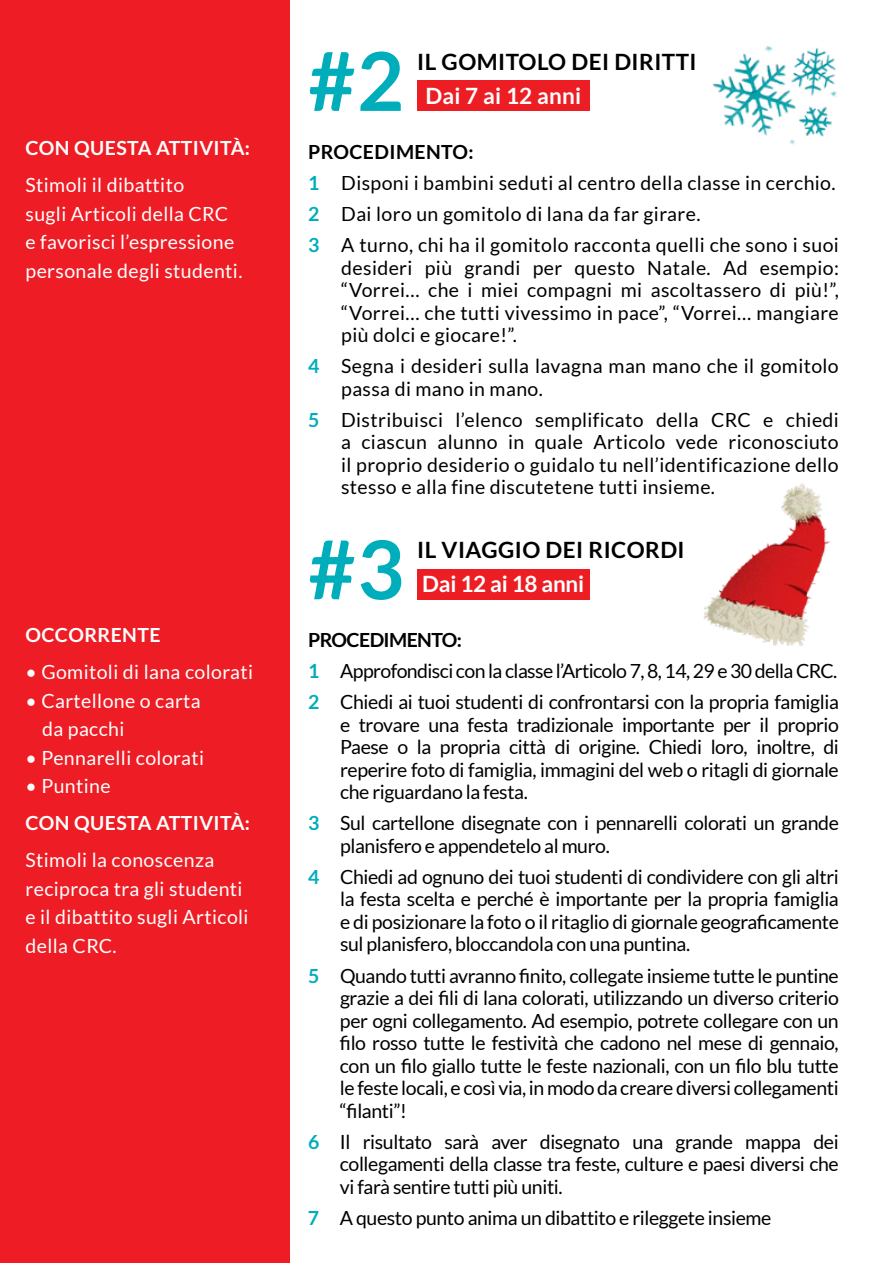
<style>
.page{position:relative;width:893px;height:1263px;background:#fff}
.page>*{position:absolute;margin:0;border:0;box-sizing:border-box;transform-origin:0 0}
.t1{font:700 81.15px "Lato";color:#00adbb}
.t2{font:700 22.5px "Lato";letter-spacing:.02em;color:#000}
.t3{font:700 22.5px "Lato";letter-spacing:-.01em;color:#fff}
.t4{font:700 22.5px "Lato";letter-spacing:.01em;color:#fff}
.t5{font:19.5px/22.5px "Lato";letter-spacing:-.02em;color:#000;text-align:justify}
.t6{font:19.5px/28.5px "Lato";letter-spacing:.02em;color:#fff}
.t7{font:19.5px/31px "Lato";letter-spacing:.02em;color:#000}
.t8{font:700 19.5px "Lato";letter-spacing:.02em;color:#fff}
.s1{font-weight:700}
.s2{font-weight:700;color:#00adbb}
</style>
<div class="page">
<div style="left:0;top:0;width:290px;height:1263px;background:#ee1c24"></div>
<img style="left:703px;top:483px;width:128px;height:163px">
<img style="left:712px;top:46px;width:125px;height:98px">
<div style="left:417px;top:81px;width:172px;height:30px;background:#ed1d24"></div>
<div style="left:417px;top:569px;width:172px;height:31px;background:#ed1d24"></div>
<p class="t8" style="left:26px;top:137px;width:226px">CON QUESTA ATTIVITÀ:</p>
<p class="t6" style="left:26px;top:171px;width:218px">Stimoli il dibattito<br>sugli Articoli della CRC e favorisci l’espressione personale degli studenti.</p>
<p class="t8" style="left:26px;top:624px;width:136px">OCCORRENTE</p>
<p class="t6" style="left:26px;top:658px;width:229px">• Gomitoli di lana colorati</p>
<p class="t6" style="left:42px;top:686px;width:160px;text-indent:-17px">• Cartellone o carta da pacchi</p>
<p class="t6" style="left:26px;top:743px;width:180px">• Pennarelli colorati</p>
<p class="t6" style="left:26px;top:772px;width:87px">• Puntine</p>
<p class="t8" style="left:26px;top:812px;width:226px">CON QUESTA ATTIVITÀ:</p>
<p class="t6" style="left:26px;top:846px;width:225px">Stimoli la conoscenza reciproca tra gli studenti e il dibattito sugli Articoli della CRC.</p>
<h1 class="t1" style="left:308px;top:35px;width:97px">#2</h1>
<p class="t2" style="left:417px;top:49px;width:281px">IL GOMITOLO DEI DIRITTI</p>
<p class="t4" style="left:425px;top:82px;width:157px">Dai 7 ai 12 anni</p>
<p class="t7" style="left:308px;top:136px;width:532px"><span class="s1">PROCEDIMENTO:<br></span><span class="s2">1</span> Disponi i bambini seduti al centro della classe in cerchio.<br><span class="s2">2</span> Dai loro un gomitolo di lana da far girare.<br><span class="s2">3</span> A turno, chi ha il gomitolo racconta quelli che sono i suoi</p>
<p class="t5" style="left:341px;top:256px;width:499px">desideri più grandi per questo Natale. Ad esempio: “Vorrei… che i miei compagni mi ascoltassero di più!”, “Vorrei… che tutti vivessimo in pace”, “Vorrei… mangiare più dolci e giocare!”.</p>
<p class="t7" style="left:341px;top:355px;width:499px;line-height:22.5px;text-indent:-33px"><span class="s2">4</span> Segna i desideri sulla lavagna man mano che il gomitolo passa di mano in mano.</p>
<p class="t5" style="left:341px;top:408px;width:499px;text-indent:-33px"><span class="s2">5</span> Distribuisci l’elenco semplificato della CRC e chiedi a ciascun alunno in quale Articolo vede riconosciuto il proprio desiderio o guidalo tu nell’identificazione dello stesso e alla fine discutetene tutti insieme.</p>
<h1 class="t1" style="left:308px;top:523px;width:97px">#3</h1>
<p class="t2" style="left:417px;top:537px;width:269px">IL VIAGGIO DEI RICORDI</p>
<p class="t3" style="left:422px;top:571px;width:163px">Dai 12 ai 18 anni</p>
<p class="t5" style="left:308px;top:625px;width:532px;line-height:31px;text-align:left"><span class="s1">PROCEDIMENTO:<br></span><span class="s2">1</span> Approfondisci con la classe l’Articolo 7, 8, 14, 29 e 30 della CRC.<br><span class="s2">2</span> Chiedi ai tuoi studenti di confrontarsi con la propria famiglia</p>
<p class="t5" style="left:340px;top:713px;width:500px">e trovare una festa tradizionale importante per il proprio Paese o la propria città di origine. Chiedi loro, inoltre, di reperire foto di famiglia, immagini del web o ritagli di giornale che riguardano la festa.</p>
<p class="t5" style="left:340px;top:812px;width:500px;text-indent:-32px"><span class="s2">3</span> Sul cartellone disegnate con i pennarelli colorati un grande planisfero e appendetelo al muro.</p>
<p class="t5" style="left:340px;top:865px;width:500px;text-indent:-32px"><span class="s2">4</span> Chiedi ad ognuno dei tuoi studenti di condividere con gli altri la festa scelta e perché è importante per la propria famiglia e di posizionare la foto o il ritaglio di giornale geograficamente sul planisfero, bloccandola con una puntina.</p>
<p class="t5" style="left:340px;top:964px;width:500px;text-indent:-32px"><span class="s2">5</span> Quando tutti avranno finito, collegate insieme tutte le puntine grazie a dei fili di lana colorati, utilizzando un diverso criterio per ogni collegamento. Ad esempio, potrete collegare con un filo rosso tutte le festività che cadono nel mese di gennaio, con un filo giallo tutte le feste nazionali, con un filo blu tutte le feste locali, e così via, in modo da creare diversi collegamenti “filanti”!</p>
<p class="t5" style="left:340px;top:1130px;width:500px;text-indent:-32px"><span class="s2">6</span> Il risultato sarà aver disegnato una grande mappa dei collegamenti della classe tra feste, culture e paesi diversi che vi farà sentire tutti più uniti.</p>
<p class="t5" style="left:308px;top:1206px;width:465px"><span class="s2">7</span> A questo punto anima un dibattito e rileggete insieme</p>
</div>
